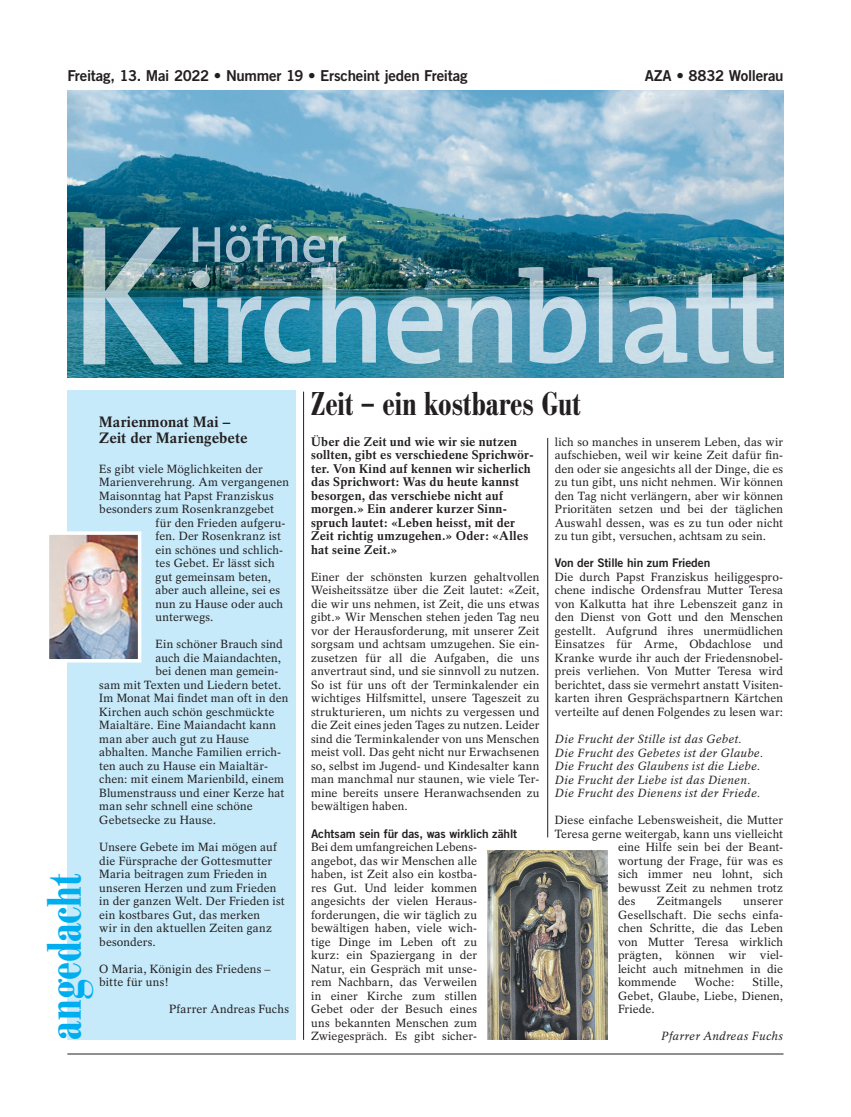
<style>
.page{position:relative;width:851px;height:1117px;background:#fff}
.page>*{position:absolute;margin:0;border:0;box-sizing:border-box;transform-origin:0 0}
.t1{font:500 condensed 47.5px "Bodoni BE";letter-spacing:-.005em;color:#00aeef}
.t2{font:500 condensed 32.5px "Bodoni BE";color:#231f20}
.t3{font:15px "Trade Gothic Bold Two";letter-spacing:-.015em;color:#231f20}
.t4{font:700 15px/16.2px "Rotation";letter-spacing:.005em;color:#231f20}
.t5{font:700 12.5px/13.5px "Rotation";letter-spacing:.015em;color:#231f20}
.t6{font:11.88px/13.5px "Rotation";letter-spacing:.01em;color:#231f20;text-align:justify}
.t7{font:italic 11.88px/13.5px "Rotation";letter-spacing:.02em;color:#231f20}
.t8{font:11.88px "Trade Gothic Bold Two";letter-spacing:-.005em;color:#231f20}
</style>
<div class="page">
<div style="left:67px;top:390px;width:229px;height:649px;background:#c6eafa"></div>
<hr style="left:67px;top:1053px;width:716px;height:1px;background:#231f20">
<hr style="left:303px;top:391px;width:1px;height:648px;background:#231f20">
<img style="left:68px;top:90px;width:715px;height:287px">
<img style="left:83px;top:227px;width:100px;height:137px">
<img style="left:183px;top:267px;width:590px;height:97px">
<img style="left:193px;top:224px;width:153px;height:38px">
<hr style="left:547px;top:438px;width:1px;height:399px;background:#231f20">
<img style="left:50px;top:535px;width:87px;height:123px">
<div style="left:46px;top:531px;width:95px;height:131px;border:3px solid #fff"></div>
<img style="left:487px;top:850px;width:120px;height:189px">
<p class="t3" style="left:67px;top:66px;width:402px">Freitag, 13. Mai 2022 • Nummer 19 • Erscheint jeden Freitag</p>
<p class="t3" style="left:644px;top:66px;width:140px">AZA • 8832 Wollerau</p>
<p class="t4" style="left:99px;top:413px;width:150px">Marienmonat Mai –<br>Zeit der Mariengebete</p>
<p class="t6" style="left:99px;top:462px;width:165px">Es gibt viele Möglichkeiten der</p>
<p class="t6" style="left:99px;top:475px;width:191px">Marienverehrung. Am vergangenen</p>
<p class="t6" style="left:99px;top:489px;width:176px">Maisonntag hat Papst Franziskus</p>
<p class="t6" style="left:99px;top:502px;width:176px">besonders zum Rosenkranzgebet</p>
<p class="t6" style="left:155px;top:516px;width:131px">für den Frieden aufgeru-</p>
<p class="t6" style="left:155px;top:529px;width:127px">fen. Der Rosenkranz ist</p>
<p class="t6" style="left:155px;top:543px;width:129px">ein schönes und schlich-</p>
<p class="t6" style="left:155px;top:556px;width:120px">tes Gebet. Er lässt sich</p>
<p class="t6" style="left:155px;top:570px;width:117px">gut gemeinsam beten,</p>
<p class="t6" style="left:155px;top:583px;width:126px">aber auch alleine, sei es</p>
<p class="t6" style="left:155px;top:597px;width:129px">nun zu Hause oder auch</p>
<p class="t6" style="left:155px;top:610px;width:59px">unterwegs.</p>
<p class="t6" style="left:155px;top:637px;width:129px">Ein schöner Brauch sind</p>
<p class="t6" style="left:155px;top:651px;width:127px">auch die Maiandachten,</p>
<p class="t6" style="left:155px;top:664px;width:124px">bei denen man gemein-</p>
<p class="t6" style="left:99px;top:678px;width:184px">sam mit Texten und Liedern betet.</p>
<p class="t6" style="left:99px;top:691px;width:190px">Im Monat Mai findet man oft in den</p>
<p class="t6" style="left:99px;top:705px;width:176px">Kirchen auch schön geschmückte</p>
<p class="t6" style="left:99px;top:718px;width:178px">Maialtäre. Eine Maiandacht kann</p>
<p class="t6" style="left:99px;top:732px;width:151px">man aber auch gut zu Hause</p>
<p class="t6" style="left:99px;top:745px;width:183px">abhalten. Manche Familien errich-</p>
<p class="t6" style="left:99px;top:759px;width:170px">ten auch zu Hause ein Maialtär-</p>
<p class="t6" style="left:99px;top:772px;width:186px">chen: mit einem Marienbild, einem</p>
<p class="t6" style="left:99px;top:786px;width:187px">Blumenstrauss und einer Kerze hat</p>
<p class="t6" style="left:99px;top:799px;width:155px">man sehr schnell eine schöne</p>
<p class="t6" style="left:99px;top:813px;width:118px">Gebetsecke zu Hause.</p>
<p class="t6" style="left:99px;top:840px;width:187px;text-align:left">Unsere Gebete im Mai mögen auf die Fürsprache der Gottesmutter<br>Maria beitragen zum Frieden in unseren Herzen und zum Frieden in der ganzen Welt. Der Frieden ist ein kostbares Gut, das merken<br>wir in den aktuellen Zeiten ganz besonders.</p>
<p class="t6" style="left:99px;top:961px;width:173px">O Maria, Königin des Friedens – bitte für uns!</p>
<p class="t6" style="left:169px;top:1002px;width:121px">Pfarrer Andreas Fuchs</p>
<h1 class="t1" style="left:38px;top:1039px;width:167px;rotate:-90deg">angedacht</h1>
<h2 class="t2" style="left:311px;top:386px;width:271px">Zeit – ein kostbares Gut</h2>
<p class="t5" style="left:311px;top:434px;width:224px">Über die Zeit und wie wir sie nutzen sollten, gibt es verschiedene Sprichwör&shy;ter. Von Kind auf kennen wir sicherlich das Sprichwort: Was du heute kannst besorgen, das verschiebe nicht auf morgen.» Ein anderer kurzer Sinn&shy;spruch lautet: «Leben heisst, mit der Zeit richtig umzugehen.» Oder: «Alles hat seine Zeit.»</p>
<p class="t6" style="left:311px;top:570px;width:230px">Einer der schönsten kurzen gehaltvollen Weisheitssätze über die Zeit lautet: «Zeit, die wir uns nehmen, ist Zeit, die uns etwas gibt.» Wir Menschen stehen jeden Tag neu vor der Herausforderung, mit unserer Zeit sorgsam und achtsam umzugehen. Sie ein&shy;zusetzen für all die Aufgaben, die uns anvertraut sind, und sie sinnvoll zu nutzen.<br>So ist für uns oft der Terminkalender ein wichtiges Hilfsmittel, unsere Tageszeit zu strukturieren, um nichts zu vergessen und die Zeit eines jeden Tages zu nutzen. Leider sind die Terminkalender von uns Menschen meist voll. Das geht nicht nur Erwachsenen so, selbst im Jugend- und Kindesalter kann man manchmal nur staunen, wie viele Ter&shy;mine bereits unsere Heranwachsenden zu bewältigen haben.</p>
<p class="t8" style="left:311px;top:825px;width:207px">Achtsam sein für das, was wirklich zählt</p>
<p class="t6" style="left:311px;top:840px;width:167px">Bei dem umfangreichen Lebens&shy;angebot, das wir Menschen alle haben, ist Zeit also ein kostba&shy;res Gut. Und leider kommen angesichts der vielen Heraus&shy;forderungen, die wir täglich zu bewältigen haben, viele wich&shy;tige Dinge im Leben oft zu kurz: ein Spaziergang in der Natur, ein Gespräch mit unse&shy;rem Nachbarn, das Verweilen in einer Kirche zum stillen Gebet oder der Besuch eines uns bekannten Menschen zum Zwiegespräch. Es gibt sicher-</p>
<p class="t6" style="left:554px;top:435px;width:230px">lich so manches in unserem Leben, das wir aufschieben, weil wir keine Zeit dafür fin&shy;den oder sie angesichts all der Dinge, die es zu tun gibt, uns nicht nehmen. Wir können den Tag nicht verlängern, aber wir können Prioritäten setzen und bei der täglichen Auswahl dessen, was es zu tun oder nicht zu tun gibt, versuchen, achtsam zu sein.</p>
<p class="t8" style="left:554px;top:555px;width:157px">Von der Stille hin zum Frieden</p>
<p class="t6" style="left:554px;top:570px;width:230px">Die durch Papst Franziskus heiliggespro&shy;chene indische Ordensfrau Mutter Teresa von Kalkutta hat ihre Lebenszeit ganz in den Dienst von Gott und den Menschen gestellt. Aufgrund ihres unermüdlichen Einsatzes für Arme, Obdachlose und Kranke wurde ihr auch der Friedensnobel&shy;preis verliehen. Von Mutter Teresa wird berichtet, dass sie vermehrt anstatt Visiten&shy;karten ihren Gesprächspartnern Kärtchen verteilte auf denen Folgendes zu lesen war:</p>
<p class="t7" style="left:554px;top:732px;width:210px">Die Frucht der Stille ist das Gebet.<br>Die Frucht des Gebetes ist der Glaube.<br>Die Frucht des Glaubens ist die Liebe.<br>Die Frucht der Liebe ist das Dienen.<br>Die Frucht des Dienens ist der Friede.</p>
<p class="t6" style="left:554px;top:813px;width:230px">Diese einfache Lebensweisheit, die Mutter</p>
<p class="t6" style="left:554px;top:826px;width:230px">Teresa gerne weitergab, kann uns vielleicht</p>
<p class="t6" style="left:618px;top:840px;width:167px">eine Hilfe sein bei der Beant-</p>
<p class="t6" style="left:618px;top:853px;width:167px">wortung der Frage, für was es</p>
<p class="t6" style="left:618px;top:867px;width:167px">sich immer neu lohnt, sich</p>
<p class="t6" style="left:618px;top:880px;width:167px">bewusst Zeit zu nehmen trotz</p>
<p class="t6" style="left:618px;top:894px;width:19px">des</p>
<p class="t6" style="left:656px;top:894px;width:66px">Zeitmangels</p>
<p class="t6" style="left:618px;top:894px;width:167px;text-indent:125px">unserer Gesellschaft. Die sechs einfa&shy;chen Schritte, die das Leben von Mutter Teresa wirklich prägten, können wir viel&shy;leicht auch mitnehmen in die kommende</p>
<p class="t6" style="left:618px;top:975px;width:167px;text-indent:134px">Stille, Gebet, Glaube, Liebe, Dienen, Friede.</p>
<p class="t7" style="left:661px;top:1029px;width:123px">Pfarrer Andreas Fuchs</p>
<p class="t6" style="left:694px;top:975px;width:41px">Woche:</p>
</div>
